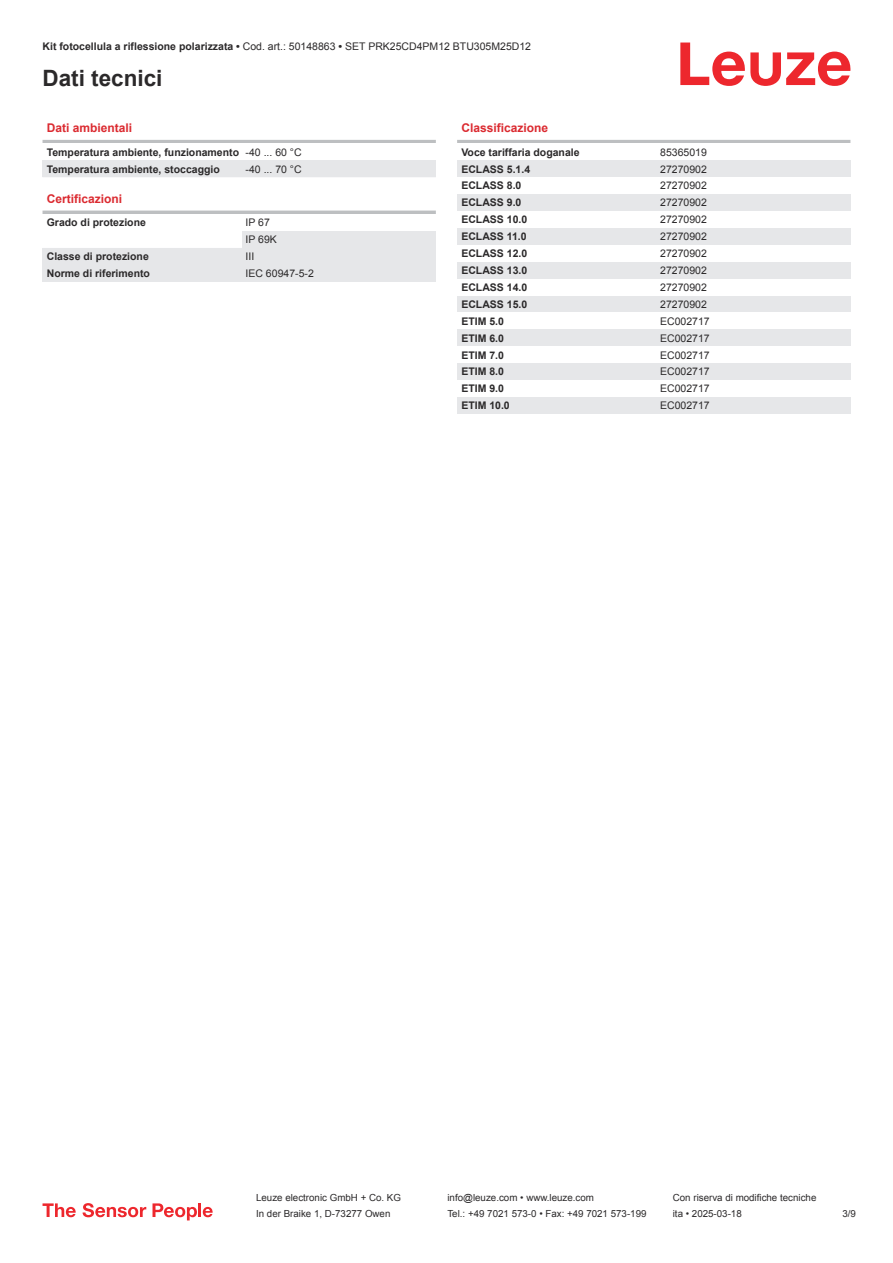
<style>
.page{position:relative;width:893px;height:1263px;background:#fff}
.page>*{position:absolute;margin:0;border:0;box-sizing:border-box;transform-origin:0 0}
.t1{font:700 22.5px "Arial";color:#2b292a}
.t2{font:700 12px "Arial";color:#db2a30}
.t3{font:700 10.5px/17px "Arial";color:#2b292a}
.t4{font:10.5px/17px "Arial";color:#2b292a}
.t5{font:9.75px "Arial";color:#2b292a}
.s1{font-weight:700}
.s2{font-weight:400}
</style>
<div class="page">
<svg style="left:680px;top:43px;width:170px;height:43px"></svg>
<hr style="left:43px;top:140px;width:393px;height:3px;background:#bdbfc1">
<div style="left:43px;top:160px;width:199px;height:17px;background:#e6e7e9"></div>
<div style="left:242px;top:160px;width:194px;height:17px;background:#e6e7e9"></div>
<hr style="left:43px;top:211px;width:393px;height:3px;background:#bdbfc1">
<div style="left:242px;top:231px;width:194px;height:17px;background:#e6e7e9"></div>
<div style="left:43px;top:248px;width:199px;height:17px;background:#e6e7e9"></div>
<div style="left:242px;top:248px;width:194px;height:17px;background:#e6e7e9"></div>
<div style="left:43px;top:265px;width:199px;height:17px;background:#e6e7e9"></div>
<div style="left:242px;top:265px;width:194px;height:17px;background:#e6e7e9"></div>
<hr style="left:457px;top:140px;width:393px;height:3px;background:#bdbfc1">
<div style="left:457px;top:160px;width:200px;height:17px;background:#e6e7e9"></div>
<div style="left:657px;top:160px;width:193px;height:17px;background:#e6e7e9"></div>
<div style="left:457px;top:194px;width:200px;height:17px;background:#e6e7e9"></div>
<div style="left:657px;top:194px;width:193px;height:17px;background:#e6e7e9"></div>
<div style="left:457px;top:228px;width:200px;height:17px;background:#e6e7e9"></div>
<div style="left:657px;top:228px;width:193px;height:17px;background:#e6e7e9"></div>
<div style="left:457px;top:262px;width:200px;height:17px;background:#e6e7e9"></div>
<div style="left:657px;top:262px;width:193px;height:17px;background:#e6e7e9"></div>
<div style="left:457px;top:296px;width:200px;height:16px;background:#e6e7e9"></div>
<div style="left:657px;top:296px;width:193px;height:16px;background:#e6e7e9"></div>
<div style="left:457px;top:329px;width:200px;height:17px;background:#e6e7e9"></div>
<div style="left:657px;top:329px;width:193px;height:17px;background:#e6e7e9"></div>
<div style="left:457px;top:363px;width:200px;height:17px;background:#e6e7e9"></div>
<div style="left:657px;top:363px;width:193px;height:17px;background:#e6e7e9"></div>
<div style="left:457px;top:397px;width:200px;height:17px;background:#e6e7e9"></div>
<div style="left:657px;top:397px;width:193px;height:17px;background:#e6e7e9"></div>
<svg style="left:43px;top:1203px;width:33px;height:14px"></svg>
<svg style="left:83px;top:1203px;width:63px;height:14px"></svg>
<svg style="left:153px;top:1203px;width:44px;height:17px"></svg>
<hr style="left:198px;top:1203px;width:3px;height:14px;background:#ed272d">
<svg style="left:203px;top:1207px;width:10px;height:10px"></svg>
<p class="t4" style="left:43px;top:39px;width:490px"><span class="s1">Kit fotocellula a riflessione polarizzata •</span> Cod. art.: 50148863 <span class="s1">•</span> SET PRK25CD4PM12 BTU305M25D12</p>
<h1 class="t1" style="left:43px;top:70px;width:122px">Dati tecnici</h1>
<p class="t2" style="left:47px;top:123px;width:87px">Dati ambientali</p>
<p class="t3" style="left:47px;top:144px;width:256px">Temperatura ambiente, funzionamento <span class="s2">-40 ... 60 °C<br></span>Temperatura ambiente, stoccaggio</p>
<p class="t2" style="left:461px;top:123px;width:88px">Classificazione</p>
<p class="t3" style="left:461px;top:144px;width:120px">Voce tariffaria doganale</p>
<p class="t4" style="left:660px;top:144px;width:48px">85365019</p>
<p class="t3" style="left:461px;top:161px;width:70px">ECLASS 5.1.4</p>
<p class="t4" style="left:660px;top:161px;width:48px">27270902</p>
<p class="t3" style="left:461px;top:178px;width:62px">ECLASS 8.0</p>
<p class="t4" style="left:660px;top:178px;width:48px">27270902</p>
<p class="t3" style="left:461px;top:195px;width:62px">ECLASS 9.0</p>
<p class="t4" style="left:660px;top:195px;width:48px">27270902</p>
<p class="t3" style="left:461px;top:212px;width:67px">ECLASS 10.0</p>
<p class="t4" style="left:660px;top:212px;width:48px">27270902</p>
<p class="t3" style="left:461px;top:229px;width:67px">ECLASS 11.0</p>
<p class="t4" style="left:660px;top:229px;width:48px">27270902</p>
<p class="t3" style="left:461px;top:246px;width:67px">ECLASS 12.0</p>
<p class="t4" style="left:660px;top:246px;width:48px">27270902</p>
<p class="t3" style="left:461px;top:263px;width:67px">ECLASS 13.0</p>
<p class="t4" style="left:660px;top:263px;width:48px">27270902</p>
<p class="t3" style="left:461px;top:280px;width:67px">ECLASS 14.0</p>
<p class="t4" style="left:660px;top:280px;width:48px">27270902</p>
<p class="t3" style="left:461px;top:297px;width:67px">ECLASS 15.0</p>
<p class="t4" style="left:660px;top:297px;width:48px">27270902</p>
<p class="t3" style="left:461px;top:313px;width:44px">ETIM 5.0</p>
<p class="t4" style="left:660px;top:313px;width:51px">EC002717</p>
<p class="t3" style="left:461px;top:330px;width:44px">ETIM 6.0</p>
<p class="t4" style="left:660px;top:330px;width:51px">EC002717</p>
<p class="t3" style="left:461px;top:347px;width:44px">ETIM 7.0</p>
<p class="t4" style="left:660px;top:347px;width:51px">EC002717</p>
<p class="t3" style="left:461px;top:364px;width:44px">ETIM 8.0</p>
<p class="t4" style="left:660px;top:364px;width:51px">EC002717</p>
<p class="t3" style="left:461px;top:381px;width:44px">ETIM 9.0</p>
<p class="t4" style="left:660px;top:381px;width:51px">EC002717</p>
<p class="t3" style="left:461px;top:398px;width:50px">ETIM 10.0</p>
<p class="t4" style="left:660px;top:398px;width:51px">EC002717</p>
<p class="t4" style="left:246px;top:161px;width:58px">-40 ... 70 °C</p>
<p class="t2" style="left:47px;top:194px;width:77px">Certificazioni</p>
<p class="t3" style="left:47px;top:215px;width:101px">Grado di protezione</p>
<p class="t4" style="left:246px;top:215px;width:33px">IP 67<br>IP 69K</p>
<p class="t3" style="left:47px;top:249px;width:104px">Classe di protezione</p>
<p class="t4" style="left:246px;top:249px;width:10px">III</p>
<p class="t3" style="left:47px;top:266px;width:105px">Norme di riferimento</p>
<p class="t4" style="left:246px;top:266px;width:70px">IEC 60947-5-2</p>
<p class="t5" style="left:256px;top:1194px;width:146px">Leuze electronic GmbH + Co. KG</p>
<p class="t5" style="left:447px;top:1194px;width:148px">info@leuze.com • www.leuze.com</p>
<p class="t5" style="left:673px;top:1194px;width:145px">Con riserva di modifiche tecniche</p>
<p class="t5" style="left:256px;top:1210px;width:136px">In der Braike 1, D-73277 Owen</p>
<p class="t5" style="left:447px;top:1210px;width:201px">Tel.: +49 7021 573-0 • Fax: +49 7021 573-199</p>
<p class="t5" style="left:673px;top:1210px;width:70px">ita • 2025-03-18</p>
<p class="t5" style="left:842px;top:1210px;width:15px">3 /9</p>
</div>
